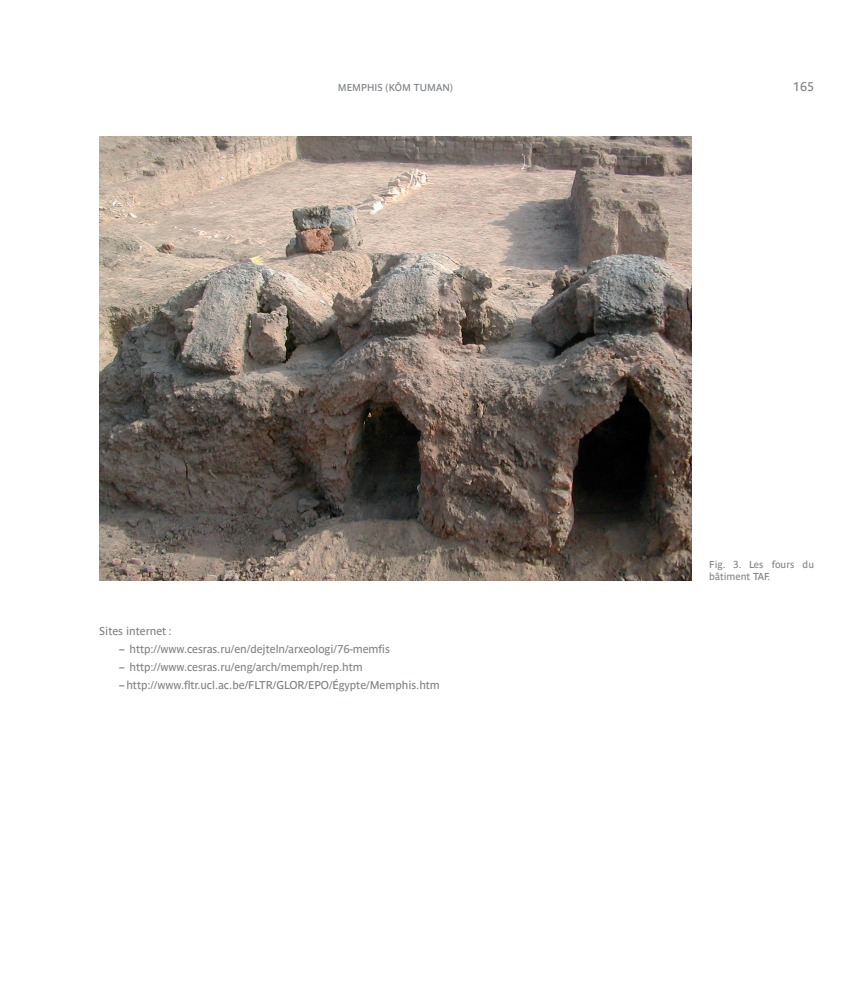
<style>
.page{position:relative;width:851px;height:993px;background:#fff}
.page>*{position:absolute;margin:0;border:0;box-sizing:border-box;transform-origin:0 0}
.t1{font:12.5px "Parisine";color:#808285}
.t2{font:11.25px/18.1px "Parisine";letter-spacing:-.005em;color:#808285}
.t3{font:10px/12px "Parisine";color:#808285}
</style>
<div class="page">
<img style="left:99px;top:136px;width:592px;height:444px">
<p class="t3" style="left:338px;top:81px;width:16px">Memphis</p>
<p class="t3" style="left:385px;top:81px;width:43px">(Kôm Tuman</p>
<p class="t3" style="left:450px;top:81px;width:5px">)</p>
<p class="t1" style="left:793px;top:79px;width:22px">165</p>
<p class="t2" style="left:99px;top:621px;width:74px">Sites internet :</p>
<p class="t2" style="left:117px;top:639px;width:274px">– http://www.cesras.ru/en/dejteln/arxeologi/76-memfis</p>
<p class="t2" style="left:117px;top:658px;width:324px">– http://www.cesras.ru/eng/arch/memph/rep.htm –http://www.fltr.ucl.ac.be/FLTR/GLOR/EPO/Égypte/Memphis.htm</p>
<p class="t3" style="left:709px;top:558px;width:106px">Fig. 3. Les fours du bâtiment TAF.</p>
</div>
